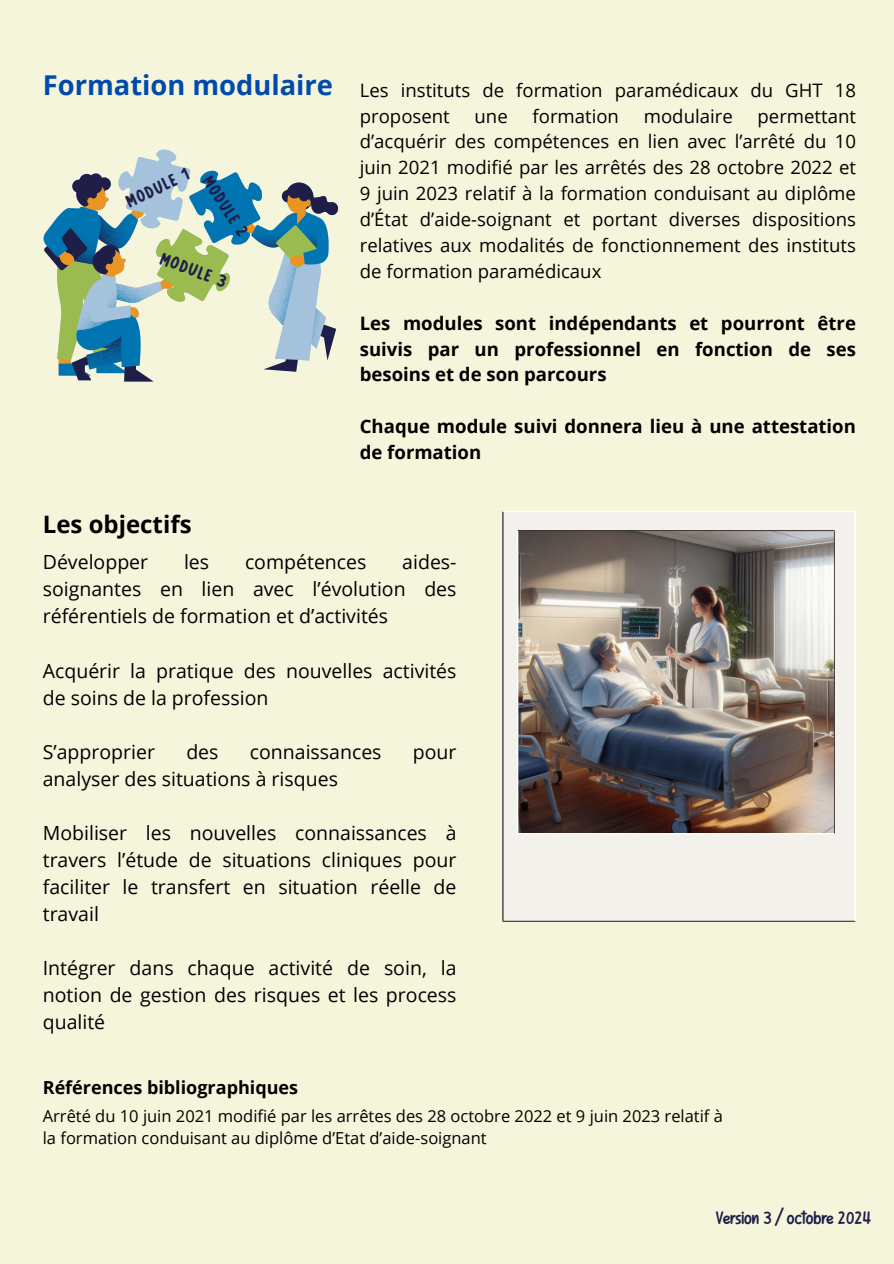
<style>
.page{position:relative;width:894px;height:1264px;background:#fff}
.page>*{position:absolute;margin:0;border:0;box-sizing:border-box;transform-origin:0 0}
.t1{font:700 27.3px "Open Sans";color:#004aad}
.t2{font:700 24px "Open Sans";color:#000}
.t3{font:19.5px/27px "Open Sans";color:#000;text-align:justify}
.t4{font:18.6px/25.8px "Open Sans";color:#000}
.t5{font:700 18.6px/25.8px "Open Sans";color:#000;text-align:justify}
.t6{font:700 18px "Open Sans";color:#000}
.t7{font:18px "UIDMOKAEUNG";color:#1e1e49}
.t8{font:700 17.55px "UIDMOKAEUNG";color:#1e1e49}
.t9{font:700 17.1px "UIDMOKAEUNG";color:#1e1e49}
.t10{font:16.5px/22.5px "Open Sans";color:#000}
</style>
<div class="page">
<div style="left:0;top:0;width:893px;height:1263px;background:#f5f5dc"></div>
<img style="left:502px;top:511px;width:353px;height:410px">
<svg style="left:43px;top:149px;width:295px;height:232px"></svg>
<h3 class="t1" style="left:43px;top:66px;width:292px">Formation modulaire</h3>
<h2 class="t8" style="left:121px;top:189px;width:69px;rotate:-25deg">MODULE 1</h2>
<h2 class="t9" style="left:218px;top:170px;width:69px;rotate:56deg">MODULE 2</h2>
<p class="t8" style="left:166px;top:244px;width:71px;rotate:21deg">MODULE 3</p>
<p class="t4" style="left:359px;top:77px;width:497px">Les instituts de formation paramédicaux du GHT 18 proposent</p>
<p class="t4" style="left:474px;top:102px;width:35px">une</p>
<p class="t4" style="left:532px;top:102px;width:88px">formation</p>
<p class="t4" style="left:643px;top:102px;width:90px">modulaire</p>
<p class="t4" style="left:359px;top:102px;width:497px;text-align:justify;text-indent:397px">permettant d’acquérir des compétences en lien avec l’arrêté du 10 juin 2021 modifié par les arrêtés des 28 octobre 2022 et 9 juin 2023 relatif à la formation conduisant au diplôme d’État d’aide-soignant et portant diverses dispositions relatives aux modalités de fonctionnement des instituts de formation paramédicaux</p>
<h4 class="t5" style="left:359px;top:309px;width:497px">Les modules sont indépendants et pourront être suivis par un professionnel en fonction de ses besoins et de son parcours</h4>
<h4 class="t5" style="left:359px;top:413px;width:497px">Chaque module suivi donnera lieu à une attestation de formation</h4>
<h3 class="t2" style="left:43px;top:508px;width:150px">Les objectifs</h3>
<h3 class="t3" style="left:43px;top:548px;width:107px">Développer</h3>
<h3 class="t3" style="left:184px;top:548px;width:27px">les</h3>
<h3 class="t3" style="left:245px;top:548px;width:123px">compétences</h3>
<h3 class="t3" style="left:43px;top:548px;width:415px;text-indent:359px">aides&shy;soignantes en lien avec l’évolution des référentiels de formation et d’activités</h3>
<h3 class="t3" style="left:43px;top:656px;width:415px">Acquérir la pratique des nouvelles activités de soins de la profession</h3>
<h3 class="t3" style="left:43px;top:737px;width:114px">S’approprier</h3>
<h3 class="t3" style="left:186px;top:737px;width:34px">des</h3>
<h3 class="t3" style="left:250px;top:737px;width:133px">connaissances</h3>
<h3 class="t3" style="left:413px;top:737px;width:45px">pour</h3>
<h3 class="t3" style="left:43px;top:764px;width:296px">analyser des situations à risques</h3>
<h3 class="t3" style="left:43px;top:818px;width:415px">Mobiliser les nouvelles connaissances à travers l’étude de situations cliniques pour faciliter le transfert en situation réelle de travail</h3>
<p class="t3" style="left:43px;top:953px;width:415px">Intégrer dans chaque activité de soin, la notion de gestion des risques et les process qualité</p>
<p class="t6" style="left:43px;top:1074px;width:257px">Références bibliographiques</p>
<p class="t10" style="left:43px;top:1104px;width:681px">Arrêté du 10 juin 2021 modifié par les arrêtes des 28 octobre 2022 et 9 juin 2023 relatif à la formation conduisant au diplôme d’Etat d’aide-soignant</p>
<p class="t7" style="left:715px;top:1203px;width:157px">Version 3 / octobre 2024</p>
</div>
